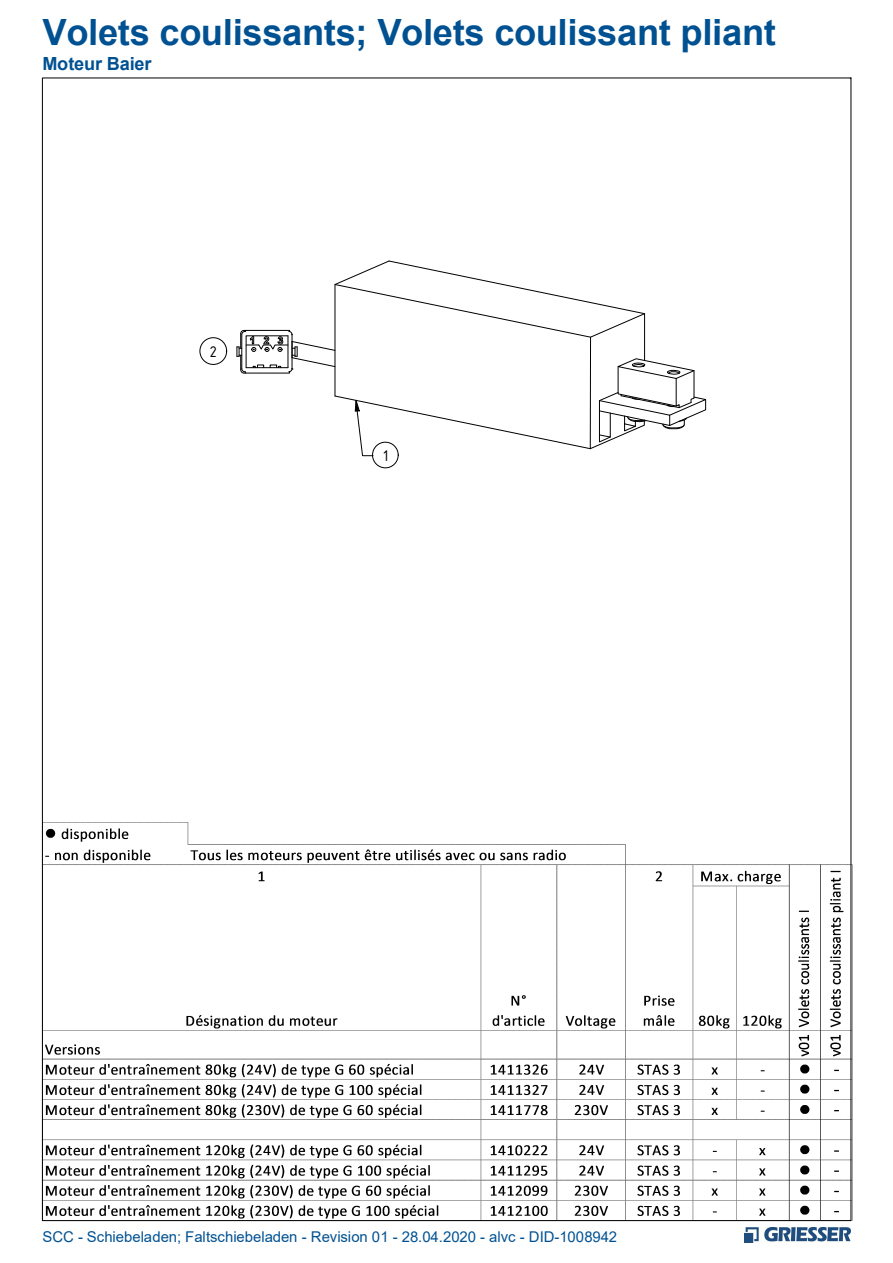
<style>
.page{position:relative;width:893px;height:1263px;background:#fff}
.page>*{position:absolute;margin:0;border:0;box-sizing:border-box;transform-origin:0 0}
.t1{font:700 36.15px "Arial";letter-spacing:-.01em;color:#005192}
.t2{font:700 18.15px "Arial";letter-spacing:-.01em;color:#005192}
.t3{font:16.8px "ISOCPEUR";color:#000}
.t4{font:14.85px "Arial";color:#005192}
</style>
<div class="page">
<img style="left:42px;top:822px;width:810px;height:421px">
<div style="left:200px;top:337px;width:27px;height:28px;border:1px solid #000;border-radius:50%"></div>
<div style="left:372px;top:442px;width:26px;height:26px;border:1px solid #000;border-radius:50%"></div>
<svg style="left:237px;top:260px;width:470px;height:196px"></svg>
<h1 class="t1" style="left:42px;top:19px;width:735px">Volets coulissants; Volets coulissant pliant</h1>
<p class="t2" style="left:42px;top:57px;width:111px">Moteur Baier</p>
<p class="t3" style="left:209px;top:346px;width:9px">2</p>
<p class="t3" style="left:383px;top:450px;width:7px">1</p>
<p class="t4" style="left:42px;top:1232px;width:576px">SCC - Schiebeladen; Faltschiebeladen - Revision 01 - 28.04.2020 - alvc - DID-1008942</p>
</div>
